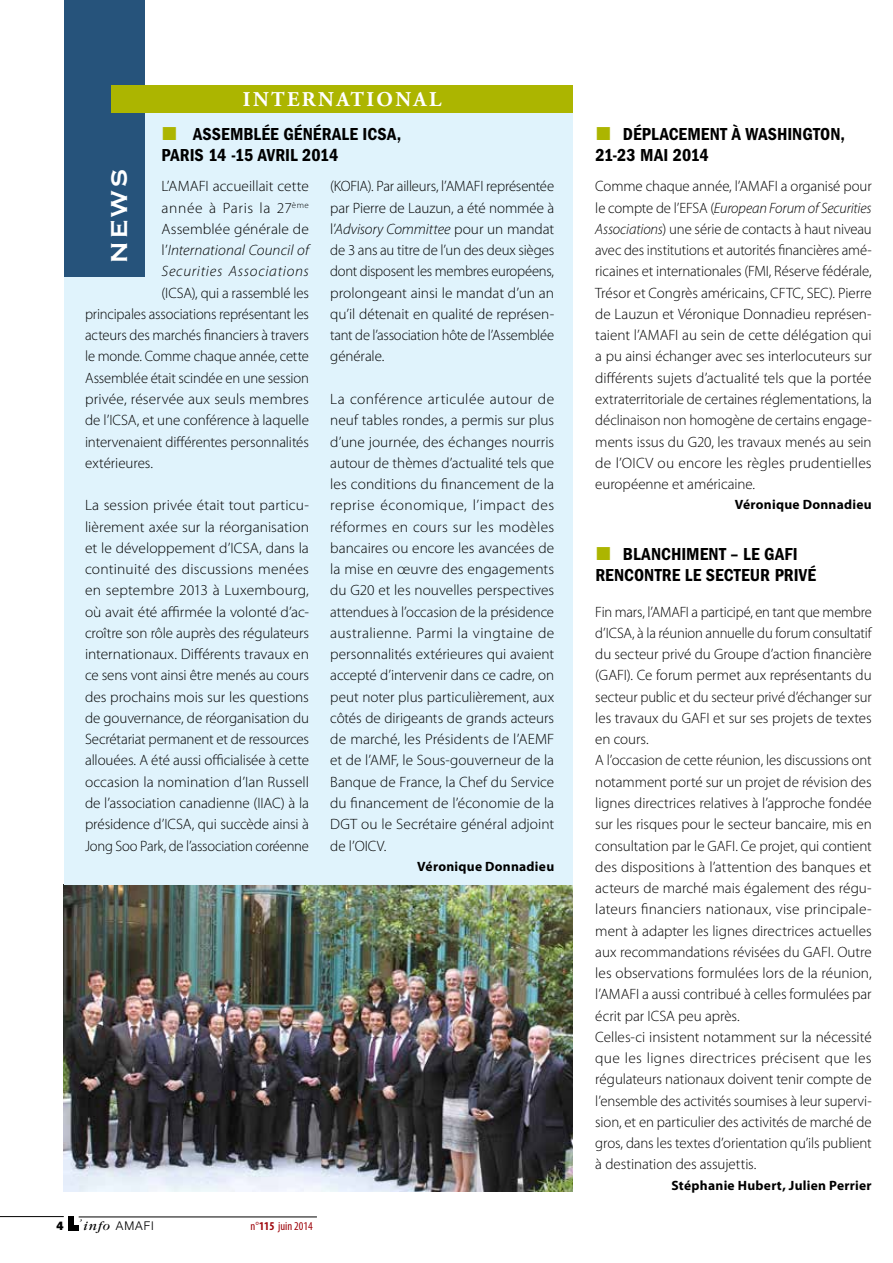
<style>
.page{position:relative;width:893px;height:1263px;background:#fff}
.page>*{position:absolute;margin:0;border:0;box-sizing:border-box;transform-origin:0 0}
.t1{font:30px "Copperplate";color:#fff}
.t2{font:700 21px "Adobe Garamond Pro";letter-spacing:.115em;color:#fff}
.t3{font:600 condensed 18px/21px "Franklin Gothic";letter-spacing:.005em;color:#000}
.t4{font:300 15px/21.3px "Myriad Pro";letter-spacing:-.005em;color:#000;text-align:justify}
.t5{font:700 13.5px "Myriad Pro";letter-spacing:.02em;color:#000}
.t6{font:condensed 12px "Myriad Pro";color:#9f070d}
.t7{font:300 12px "Helvetica Neue";letter-spacing:.08em;color:#000}
.s1{font-style:italic}
.s2{font-family:"Franklin Gothic";font-weight:800}
.s3{font-family:"Garamond";font-weight:400;font-style:italic;font-size:13.5px}
.s4{font-weight:700}
</style>
<div class="page">
<hr style="left:79px;top:1216px;width:238px;height:1px;background:#000">
<hr style="left:0;top:1216px;width:64px;height:1px;background:#000">
<div style="left:68px;top:1216px;width:5px;height:14px;background:#000"></div>
<div style="left:68px;top:1225px;width:11px;height:5px;background:#000"></div>
<img style="left:64px;top:884px;width:509px;height:307px">
<div style="left:64px;top:113px;width:509px;height:771px;background:#e0f3fc"></div>
<div style="left:64px;top:0;width:81px;height:276px;background:#26537b"></div>
<div style="left:112px;top:85px;width:461px;height:28px;background:#acb500"></div>
<h2 class="t2" style="left:243px;top:88px;width:200px">INTERNATIONAL</h2>
<p class="t3" style="left:162px;top:124px;width:241px;text-indent:31px">ASSEMBLÉE GÉNÉRALE ICSA,<br>PARIS 14 -15 AVRIL 2014</p>
<p class="t4" style="left:162px;top:176px;width:149px">L’AMAFI accueillait cette année à Paris la 27<sup>ème </sup>Assemblée générale de l’<span class="s1">International Council of Securities Associations</span></p>
<p class="t4" style="left:85px;top:282px;width:225px;text-indent:77px">(ICSA), qui a rassemblé les principales associations représentant les acteurs des marchés financiers à travers le monde. Comme chaque année, cette Assemblée était scindée en une session privée, réservée aux seuls membres de l’ICSA, et une conférence à laquelle intervenaient différentes personnalités extérieures.</p>
<p class="t4" style="left:85px;top:494px;width:225px">La session privée était tout particu&shy;lièrement axée sur la réorganisation et le développement d’ICSA, dans la continuité des discussions menées en septembre 2013 à Luxembourg, où avait été affirmée la volonté d’ac&shy;croître son rôle auprès des régulateurs internationaux. Différents travaux en ce sens vont ainsi être menés au cours des prochains mois sur les questions de gouvernance, de réorganisation du Secrétariat permanent et de ressources allouées. A été aussi officialisée à cette occasion la nomination d’Ian Russell de l’association canadienne (IIAC) à la présidence d’ICSA, qui succède ainsi à Jong Soo Park, de l’association coréenne</p>
<h1 class="t1" style="left:100px;top:264px;width:97px;rotate:-90deg">NEWS</h1>
<p class="t4" style="left:330px;top:176px;width:225px">(KOFIA). Par ailleurs, l’AMAFI représentée par Pierre de Lauzun, a été nommée à l’<span class="s1">Advisory Committee</span> pour un mandat de 3 ans au titre de l’un des deux sièges dont disposent les membres européens, prolongeant ainsi le mandat d’un an qu’il détenait en qualité de représen&shy;tant de l’association hôte de l’Assemblée générale.</p>
<p class="t4" style="left:330px;top:388px;width:225px">La conférence articulée autour de neuf tables rondes, a permis sur plus d’une journée, des échanges nourris autour de thèmes d’actualité tels que les conditions du financement de la reprise économique, l’impact des réformes en cours sur les modèles bancaires ou encore les avancées de la mise en œuvre des engagements du G20 et les nouvelles perspectives attendues à l’occasion de la présidence australienne. Parmi la vingtaine de personnalités extérieures qui avaient accepté d’intervenir dans ce cadre, on peut noter plus particulièrement, aux côtés de dirigeants de grands acteurs de marché, les Présidents de l’AEMF et de l’AMF, le Sous-gouverneur de la Banque de France, la Chef du Service du financement de l’économie de la DGT ou le Secrétaire général adjoint de l’OICV.</p>
<p class="t5" style="left:417px;top:857px;width:138px">Véronique Donnadieu</p>
<p class="t7" style="left:57px;top:1216px;width:99px"><span class="s2">4</span> <sup>’</sup> <span class="s3">info</span> AMAFI</p>
<p class="t6" style="left:251px;top:1219px;width:64px">n°<span class="s4">115</span> juin 2014</p>
<p class="t3" style="left:595px;top:124px;width:251px;text-indent:28px">DÉPLACEMENT À WASHINGTON,<br>21-23 MAI 2014</p>
<p class="t4" style="left:595px;top:176px;width:278px">Comme chaque année, l’AMAFI a organisé pour le compte de l’EFSA (<span class="s1">European Forum of Securities Associations</span>) une série de contacts à haut niveau avec des institutions et autorités financières amé&shy;ricaines et internationales (FMI, Réserve fédérale, Trésor et Congrès américains, CFTC, SEC). Pierre de Lauzun et Véronique Donnadieu représen&shy;taient l’AMAFI au sein de cette délégation qui a pu ainsi échanger avec ses interlocuteurs sur différents sujets d’actualité tels que la portée extraterritoriale de certaines réglementations, la déclinaison non homogène de certains engage&shy;ments issus du G20, les travaux menés au sein de l’OICV ou encore les règles prudentielles européenne et américaine.</p>
<p class="t5" style="left:735px;top:496px;width:138px">Véronique Donnadieu</p>
<p class="t3" style="left:595px;top:544px;width:222px;text-align:center">BLANCHIMENT – LE GAFI<br>RENCONTRE LE SECTEUR PRIVÉ</p>
<p class="t4" style="left:595px;top:601px;width:278px;text-align:left">Fin mars, l’AMAFI a participé, en tant que membre d’ICSA, à la réunion annuelle du forum consultatif du secteur privé du Groupe d’action financière (GAFI). Ce forum permet aux représentants du secteur public et du secteur privé d’échanger sur les travaux du GAFI et sur ses projets de textes en cours.<br>A l’occasion de cette réunion, les discussions ont notamment porté sur un projet de révision des lignes directrices relatives à l’approche fondée sur les risques pour le secteur bancaire, mis en consultation par le GAFI. Ce projet, qui contient des dispositions à l’attention des banques et acteurs de marché mais également des régu&shy;lateurs financiers nationaux, vise principale&shy;ment à adapter les lignes directrices actuelles aux recommandations révisées du GAFI. Outre les observations formulées lors de la réunion, l’AMAFI a aussi contribué à celles formulées par écrit par ICSA peu après.<br>Celles-ci insistent notamment sur la nécessité que les lignes directrices précisent que les régulateurs nationaux doivent tenir compte de l’ensemble des activités soumises à leur supervi&shy;sion, et en particulier des activités de marché de gros, dans les textes d’orientation qu’ils publient à destination des assujettis.</p>
<p class="t5" style="left:671px;top:1176px;width:202px">Stéphanie Hubert, Julien Perrier</p>
</div>
